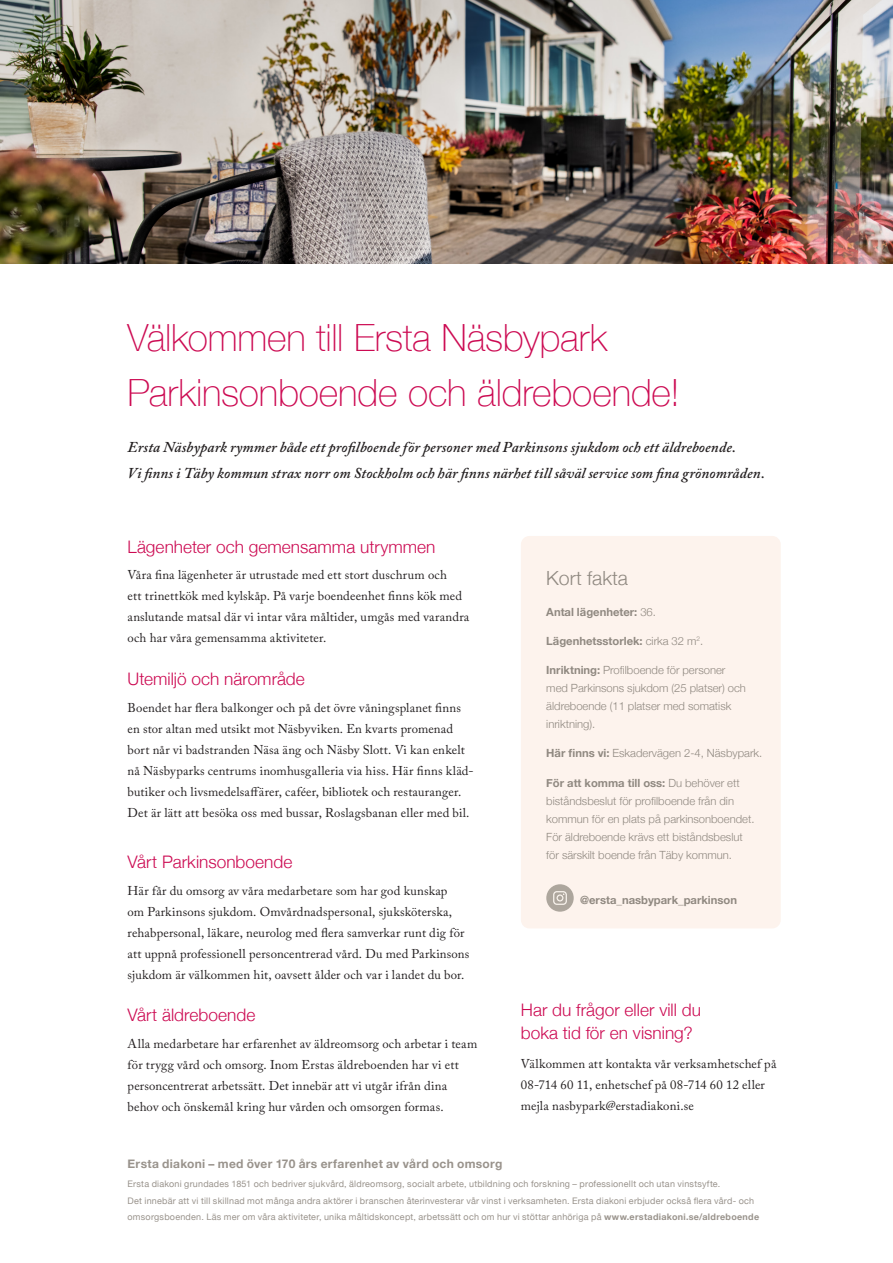
<style>
.page{position:relative;width:893px;height:1263px;background:#fff}
.page>*{position:absolute;margin:0;border:0;box-sizing:border-box;transform-origin:0 0}
.t1{font:100 37.5px/54.9px "Helvetica Neue";letter-spacing:-.005em;color:#cc0a52}
.Casetext{font:300 19.5px "Helvetica Neue";color:#908981}
.t2{font:300 17.25px "Helvetica Neue";color:#cc0a52}
.t3{font:italic 600 15px/26.2px "Adobe Caslon Pro";letter-spacing:.005em;color:#231f20}
.t4{font:12.75px/21px "Adobe Caslon Pro";letter-spacing:.015em;color:#231f20}
.t5{font:700 12px "Helvetica Neue";letter-spacing:.025em;color:#99938c}
.Casetext-2{font:300 11.25px/18px "Helvetica Neue";color:#908981}
.Casetext-3{font:700 11.25px "Helvetica Neue";color:#908981}
.t6{font:9px/16.5px "Helvetica Neue";letter-spacing:.025em;color:#99938c}
.s1{font-weight:300}
.s2{font-weight:700}
</style>
<div class="page">
<div style="left:521px;top:536px;width:260px;height:392px;background:#fdf3ed;border-radius:9px"></div>
<img style="left:0;top:0;width:893px;height:264px">
<div style="left:546px;top:884px;width:28px;height:28px;background:#ada69d;border-radius:50%"></div>
<svg style="left:553px;top:891px;width:14px;height:14px"></svg>
<p class="t1" style="left:128px;top:309px;width:554px">Välkommen till Ersta Näsbypark<br>Parkinsonboende och äldreboende!</p>
<p class="t3" style="left:128px;top:434px;width:639px">Ersta Näsbypark rymmer både ett profilboende för personer med Parkinsons sjukdom och ett äldreboende.<br>Vi finns i Täby kommun strax norr om Stockholm och här finns närhet till såväl service som fina grönområden.</p>
<p class="t2" style="left:128px;top:533px;width:309px">Lägenheter och gemensamma utrymmen</p>
<p class="t4" style="left:128px;top:564px;width:343px">Våra fina lägenheter är utrustade med ett stort duschrum och<br>ett trinettkök med kylskåp. På varje boendeenhet finns kök med anslutande matsal där vi intar våra måltider, umgås med varandra och har våra gemensamma aktiviteter.</p>
<p class="t2" style="left:128px;top:665px;width:179px">Utemiljö och närområde</p>
<p class="t4" style="left:128px;top:697px;width:348px">Boendet har flera balkonger och på det övre våningsplanet finns en stor altan med utsikt mot Näsbyviken. En kvarts promenad bort når vi badstranden Näsa äng och Näsby Slott. Vi kan enkelt nå Näsbyparks centrums inomhusgalleria via hiss. Här finns kläd&shy;butiker och livsmedelsaffärer, caféer, bibliotek och restauranger.<br>Det är lätt att besöka oss med bussar, Roslagsbanan eller med bil.</p>
<p class="t2" style="left:128px;top:848px;width:166px">Vårt Parkinsonboende</p>
<p class="t4" style="left:128px;top:880px;width:343px">Här får du omsorg av våra medarbetare som har god kunskap<br>om Parkinsons sjukdom. Omvårdnadspersonal, sjuksköterska, rehabpersonal, läkare, neurolog med flera samverkar runt dig för att uppnå professionell personcentrerad vård. Du med Parkinsons sjukdom är välkommen hit, oavsett ålder och var i landet du bor.</p>
<p class="t2" style="left:128px;top:1001px;width:129px">Vårt äldreboende</p>
<p class="t4" style="left:128px;top:1033px;width:351px">Alla medarbetare har erfarenhet av äldreomsorg och arbetar i team för trygg vård och omsorg. Inom Erstas äldreboenden har vi ett personcentrerat arbetssätt. Det innebär att vi utgår ifrån dina behov och önskemål kring hur vården och omsorgen formas.</p>
<p class="Casetext" style="left:546px;top:562px;width:83px">Kort fakta</p>
<p class="Casetext-3" style="left:546px;top:603px;width:111px">Antal lägenheter: <span class="s1">36.</span></p>
<p class="Casetext-3" style="left:546px;top:632px;width:158px">Lägenhetsstorlek: <span class="s1">cirka 32 m</span><sup>2</sup><span class="s1">.</span></p>
<p class="Casetext-2" style="left:546px;top:660px;width:201px"><span class="s2">Inriktning:</span> Profilboende för personer med Parkinsons sjukdom (25 platser) och äldreboende (11 platser med somatisk inriktning).</p>
<p class="Casetext-2" style="left:546px;top:743px;width:217px"><span class="s2">Här finns vi:</span> Eskadervägen 2-4, Näsbypark.</p>
<p class="Casetext-2" style="left:546px;top:773px;width:210px"><span class="s2">För att komma till oss:</span> Du behöver ett biståndsbeslut för profilboende från din kommun för en plats på parkinsonboendet.<br>För äldreboende krävs ett biståndsbeslut för särskilt boende från Täby kommun.</p>
<p class="Casetext-3" style="left:580px;top:891px;width:158px">@ersta_nasbypark_parkinson</p>
<p class="t2" style="left:521px;top:995px;width:182px">Har du frågor eller vill du</p>
<p class="t2" style="left:521px;top:1019px;width:173px">boka tid för en visning?</p>
<p class="t4" style="left:521px;top:1053px;width:257px">Välkommen att kontakta vår verksamhetschef på<br>08-714 60 11, enhetschef på 08-714 60 12 eller mejla nasbypark@erstadiakoni.se</p>
<p class="t5" style="left:128px;top:1155px;width:376px">Ersta diakoni – med över 170 års erfarenhet av vård och omsorg</p>
<p class="t6" style="left:128px;top:1176px;width:594px">Ersta diakoni grundades 1851 och bedriver sjukvård, äldreomsorg, socialt arbete, utbildning och forskning – professionellt och utan vinstsyfte.</p>
<p class="t6" style="left:128px;top:1193px;width:633px">Det innebär att vi till skillnad mot många andra aktörer i branschen återinvesterar vår vinst i verksamheten. Ersta diakoni erbjuder också flera vård- och omsorgsboenden. Läs mer om våra aktiviteter, unika måltidskoncept, arbetssätt och om hur vi stöttar anhöriga på <span class="s2">www.erstadiakoni.se/aldreboende</span></p>
</div>
